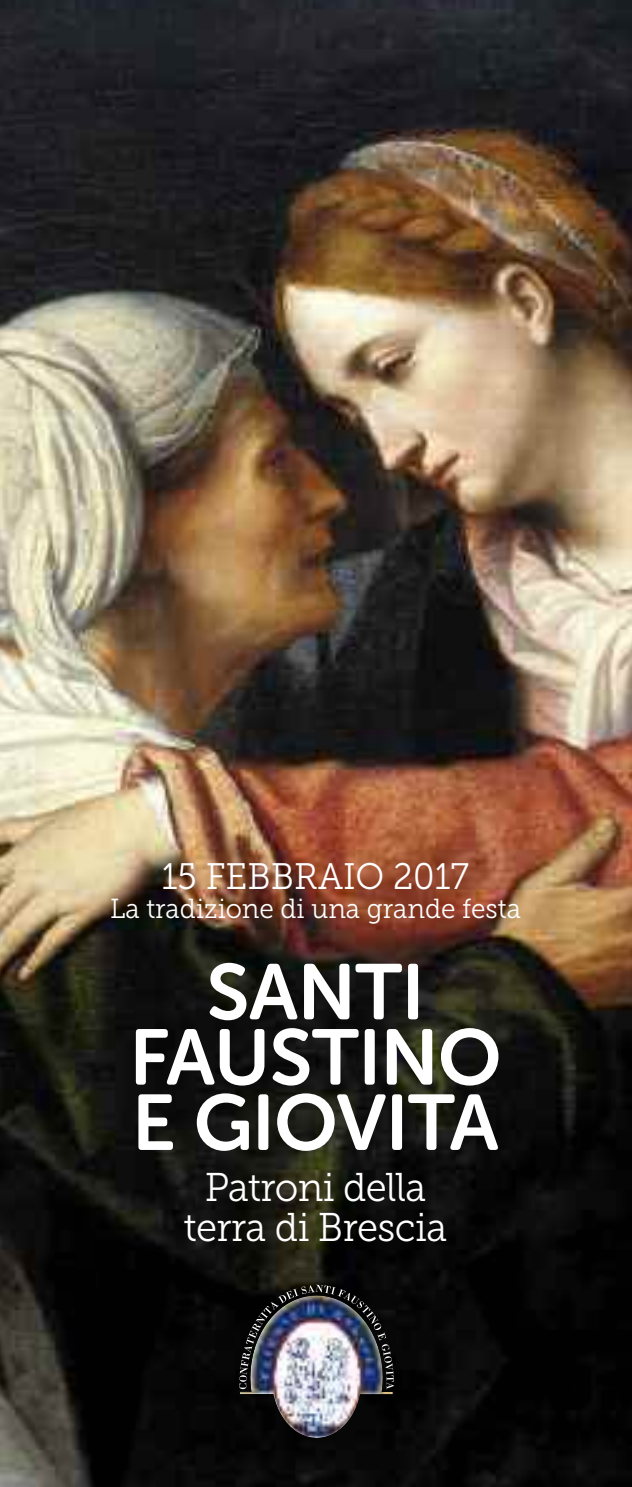
<style>
.page{position:relative;width:632px;height:1487px;background:#fff}
.page>*{position:absolute;margin:0;border:0;box-sizing:border-box;transform-origin:0 0}
.t1{font:78.25px/65.2px "Museo Sans Rounded 700";letter-spacing:-.01em;color:#fff;text-align:center}
.t2{font:40px/40px "Museo Slab 300";letter-spacing:-.015em;color:#fff;text-align:center;scale:.95 1}
.t3{font:36.75px "Museo Slab 300";color:#fff;scale:.95 1}
.t4{font:27.5px "Museo Slab 300";color:#fff;scale:.95 1}
</style>
<div class="page">
<img style="left:0;top:0;width:632px;height:1487px">
<img style="left:239px;top:1284px;width:155px;height:105px">
<h3 class="t3" style="left:162px;top:863px;width:325px">15 feBBraio 2017</h3>
<p class="t4" style="left:110px;top:898px;width:434px">La tradizione di una grande festa</p>
<h1 class="t1" style="left:129px;top:966px;width:374px">SANTI<br>FAUSTINO<br>E GIOVITA</h1>
<h2 class="t2" style="left:184px;top:1170px;width:279px">Patroni della terra di Brescia</h2>
</div>
